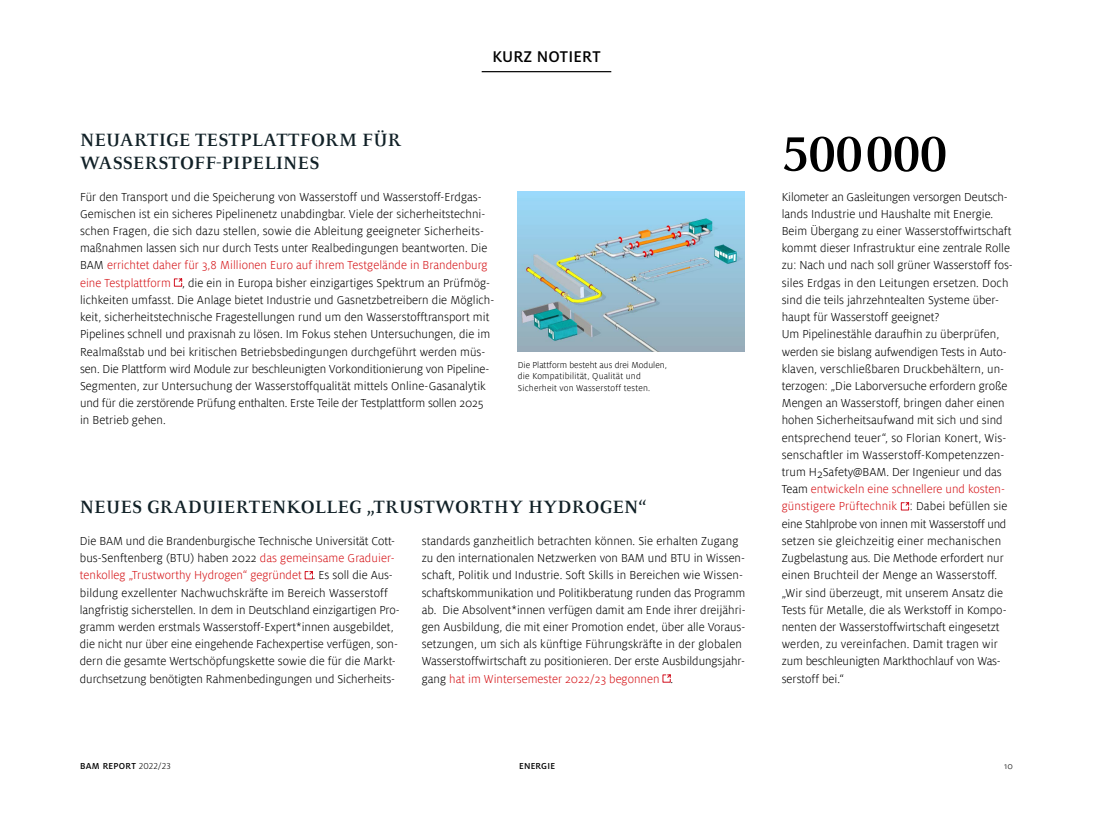
<style>
.page{position:relative;width:1093px;height:820px;background:#fff}
.page>*{position:absolute;margin:0;border:0;box-sizing:border-box;transform-origin:0 0}
.t1{font:700 53.44px "Celeste OT";letter-spacing:.005em;color:#000}
.KN-Ueberschrift{font:700 19.6px "Celeste OT";letter-spacing:.01em;color:#112127}
.t2{font:500 17.2px "Milo OT";letter-spacing:.015em;color:#000}
.KN-Fließtext{font:300 12.8px/17.2px "Milo";color:#000}
.BUs{font:300 9.6px/11.5px "Milo";letter-spacing:.02em;color:#000}
.t3{font:500 9.6px "Milo OT";letter-spacing:.025em;color:#000}
.s1{color:#d51317}
.s2{font-weight:300}
</style>
<div class="page">
<hr style="left:482px;top:71px;width:129px;height:1px;background:#000">
<svg style="left:900px;top:502px;width:10px;height:8px"></svg>
<svg style="left:174px;top:278px;width:9px;height:9px"></svg>
<svg style="left:304px;top:571px;width:9px;height:8px"></svg>
<svg style="left:662px;top:674px;width:9px;height:8px"></svg>
<img style="left:518px;top:192px;width:226px;height:159px">
<h3 class="t2" style="left:492px;top:47px;width:110px">KURZ NOTIERT</h3>
<p class="KN-Ueberschrift" style="left:80px;top:128px;width:323px">NEUARTIGE TESTPLATTFORM FÜR</p>
<p class="KN-Ueberschrift" style="left:80px;top:152px;width:241px">WASSERSTOFF-PIPELINES</p>
<p class="KN-Fließtext" style="left:80px;top:188px;width:416px">Für den Transport und die Speicherung von Wasserstoff und Wasserstoff-Erdgas-Gemischen ist ein sicheres Pipelinenetz unabdingbar. Viele der sicherheitstechni&shy;schen Fragen, die sich dazu stellen, sowie die Ableitung geeigneter Sicherheits&shy;maßnahmen lassen sich nur durch Tests unter Realbedingungen beantworten. Die BAM <span class="s1">errichtet daher für 3,8 Millionen Euro auf ihrem Testgelände in Brandenburg eine Testplattform</span> , die ein in Europa bisher einzigartiges Spektrum an Prüfmög&shy;lichkeiten umfasst. Die Anlage bietet Industrie und Gasnetzbetreibern die Möglich&shy;keit, sicherheitstechnische Fragestellungen rund um den Wasserstofftransport mit Pipelines schnell und praxisnah zu lösen. Im Fokus stehen Untersuchungen, die im Realmaßstab und bei kritischen Betriebsbedingungen durchgeführt werden müs&shy;sen. Die Plattform wird Module zur beschleunigten Vorkonditionierung von Pipeline-Segmenten, zur Untersuchung der Wasserstoffqualität mittels Online-Gasanalytik und für die zerstörende Prüfung enthalten. Erste Teile der Testplattform sollen 2025 in Betrieb gehen.</p>
<p class="BUs" style="left:518px;top:359px;width:151px">Die Plattform besteht aus drei Modulen, die Kompatibilität, Qualität und<br>Sicherheit von Wasserstoff testen.</p>
<p class="KN-Ueberschrift" style="left:80px;top:495px;width:568px">NEUES GRADUIERTENKOLLEG „TRUSTWORTHY HYDROGEN“</p>
<p class="KN-Fließtext" style="left:80px;top:532px;width:321px">Die BAM und die Brandenburgische Technische Universität Cott&shy;bus-Senftenberg (BTU) haben 2022 <span class="s1">das gemeinsame Graduier&shy;tenkolleg „Trustworthy Hydrogen“ gegründet</span> . Es soll die Aus&shy;bildung exzellenter Nachwuchskräfte im Bereich Wasserstoff langfristig sicherstellen. In dem in Deutschland einzigartigen Pro&shy;gramm werden erstmals Wasserstoff-Expert*innen ausgebildet, die nicht nur über eine eingehende Fachexpertise verfügen, son&shy;dern die gesamte Wertschöpfungskette sowie die für die Markt&shy;durchsetzung benötigten Rahmenbedingungen und Sicherheits-</p>
<p class="KN-Fließtext" style="left:422px;top:532px;width:325px">standards ganzheitlich betrachten können. Sie erhalten Zugang zu den internationalen Netzwerken von BAM und BTU in Wissen&shy;schaft, Politik und Industrie. Soft Skills in Bereichen wie Wissen&shy;schaftskommunikation und Politikberatung runden das Programm ab. Die Absolvent*innen verfügen damit am Ende ihrer dreijähri&shy;gen Ausbildung, die mit einer Promotion endet, über alle Voraus&shy;setzungen, um sich als künftige Führungskräfte in der globalen Wasserstoffwirtschaft zu positionieren. Der erste Ausbildungsjahr&shy;gang <span class="s1">hat im Wintersemester 2022/23 begonnen</span> .</p>
<p class="t1" style="left:782px;top:123px;width:167px">500 000</p>
<p class="KN-Fließtext" style="left:782px;top:188px;width:232px">Kilometer an Gasleitungen versorgen Deutsch&shy;lands Industrie und Haushalte mit Energie.<br>Beim Übergang zu einer Wasserstoffwirtschaft kommt dieser Infrastruktur eine zentrale Rolle zu: Nach und nach soll grüner Wasserstoff fos&shy;siles Erdgas in den Leitungen ersetzen. Doch sind die teils jahrzehntealten Systeme über&shy;haupt für Wasserstoff geeignet?</p>
<p class="KN-Fließtext" style="left:782px;top:326px;width:227px">Um Pipelinestähle daraufhin zu überprüfen, werden sie bislang aufwendigen Tests in Auto&shy;klaven, verschließbaren Druckbehältern, un&shy;terzogen: „Die Laborversuche erfordern große Mengen an Wasserstoff, bringen daher einen hohen Sicherheitsaufwand mit sich und sind entsprechend teuer“, so Florian Konert, Wis&shy;senschaftler im Wasserstoff-Kompetenzzen&shy;trum H2Safety@BAM. Der Ingenieur und das Team <span class="s1">entwickeln eine schnellere und kosten&shy;günstigere Prüftechnik</span> : Dabei befüllen sie eine Stahlprobe von innen mit Wasserstoff und setzen sie gleichzeitig einer mechanischen Zugbelastung aus. Die Methode erfordert nur einen Bruchteil der Menge an Wasserstoff. „Wir sind überzeugt, mit unserem Ansatz die Tests für Metalle, die als Werkstoff in Kompo&shy;nenten der Wasserstoffwirtschaft eingesetzt werden, zu vereinfachen. Damit tragen wir zum beschleunigten Markthochlauf von Was&shy;serstoff bei.“</p>
<p class="t3" style="left:80px;top:760px;width:92px">BAM REPORT <span class="s2">2022/23</span></p>
<p class="t3" style="left:519px;top:760px;width:38px">ENERGIE</p>
<p class="BUs" style="left:1004px;top:759px;width:10px">10</p>
</div>
